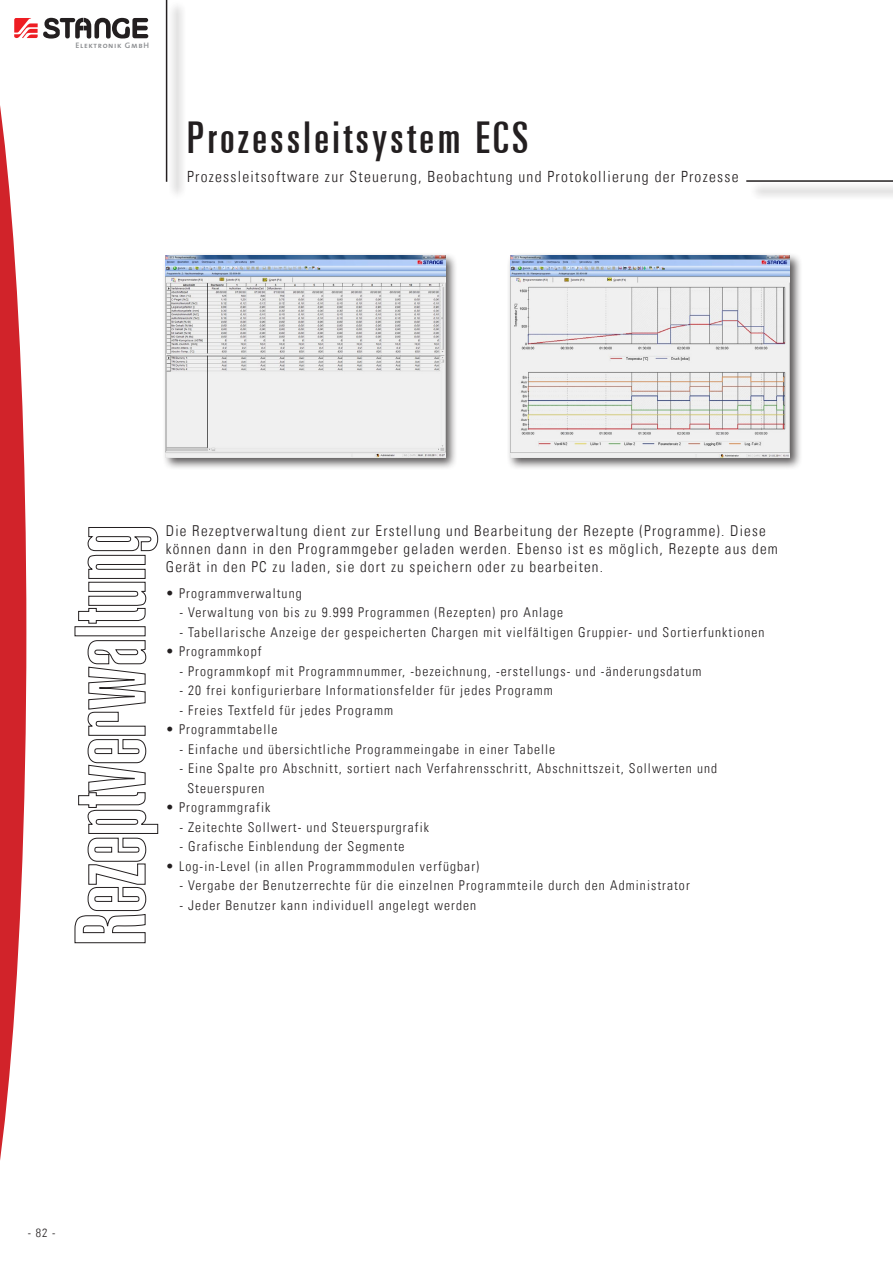
<style>
.page{position:relative;width:893px;height:1263px;background:#fff}
.page>*{position:absolute;margin:0;border:0;box-sizing:border-box;transform-origin:0 0}
.Inhaltsverzeinchnis{font:ultra-condensed 43.95px "Univers LT";letter-spacing:.08em;color:#231f20}
.t1{font:300 condensed 15.45px "Univers LT";letter-spacing:.08em;color:#231f20}
.t2{font:300 condensed 15px/18px "Univers LT";letter-spacing:.08em;color:#231f20}
.t3{font:300 condensed 13.5px "Univers LT";letter-spacing:.08em;color:#231f20}
.t4{font:300 condensed 12px "Univers LT";color:#231f20}
.t5{font:7.95px "The Sans Semi Bold Caps";letter-spacing:.08em;color:#8a8c8f}
</style>
<div class="page">
<div style="left:168px;top:1px;width:18px;height:199px;background:#f0f0f0"></div>
<hr style="left:166px;top:0;width:1px;height:182px;background:#231f20">
<div style="left:162px;top:252px;width:296px;height:218px;background:#231f20;opacity:.75"></div>
<img style="left:166px;top:256px;width:279px;height:201px">
<div style="left:506px;top:252px;width:296px;height:218px;background:#231f20;opacity:.75"></div>
<img style="left:510px;top:256px;width:280px;height:201px">
<svg style="left:0;top:17px;width:158px;height:1143px"></svg>
<div style="left:750px;top:183px;width:143px;height:17px;background:#efefef"></div>
<hr style="left:746px;top:180px;width:147px;height:2px;background:#231f20">
<p class="t5" style="left:76px;top:38px;width:75px">Elektronik GmbH</p>
<p class="Inhaltsverzeinchnis" style="left:187px;top:112px;width:343px">Prozessleitsystem ECS</p>
<p class="t1" style="left:187px;top:167px;width:553px">Prozessleitsoftware zur Steuerung, Beobachtung und Protokollierung der Prozesse</p>
<p class="t2" style="left:166px;top:522px;width:614px">Die Rezeptverwaltung dient zur Erstellung und Bearbeitung der Rezepte (Programme). Diese können dann in den Programmgeber geladen werden. Ebenso ist es möglich, Rezepte aus dem<br>Gerät in den PC zu laden, sie dort zu speichern oder zu bearbeiten.</p>
<p class="t3" style="left:166px;top:585px;width:137px">• Programmverwaltung</p>
<p class="t3" style="left:179px;top:604px;width:385px">- Verwaltung von bis zu 9.999 Programmen (Rezepten) pro Anlage</p>
<p class="t3" style="left:179px;top:624px;width:587px">- Tabellarische Anzeige der gespeicherten Chargen mit vielfältigen Gruppier- und Sortierfunktionen</p>
<p class="t3" style="left:166px;top:643px;width:97px">• Programmkopf</p>
<p class="t3" style="left:179px;top:663px;width:524px">- Programmkopf mit Programmnummer, -bezeichnung, -erstellungs- und -änderungsdatum</p>
<p class="t3" style="left:179px;top:682px;width:375px">- 20 frei konfigurierbare Informationsfelder für jedes Programm</p>
<p class="t3" style="left:179px;top:702px;width:215px">- Freies Textfeld für jedes Programm</p>
<p class="t3" style="left:166px;top:721px;width:113px">• Programmtabelle</p>
<p class="t3" style="left:179px;top:741px;width:377px">- Einfache und übersichtliche Programmeingabe in einer Tabelle</p>
<p class="t3" style="left:179px;top:760px;width:539px">- Eine Spalte pro Abschnitt, sortiert nach Verfahrensschritt, Abschnittszeit, Sollwerten und</p>
<p class="t3" style="left:187px;top:780px;width:79px">Steuerspuren</p>
<p class="t3" style="left:166px;top:799px;width:106px">• Programmgrafik</p>
<p class="t3" style="left:179px;top:819px;width:251px">- Zeitechte Sollwert- und Steuerspurgrafik</p>
<p class="t3" style="left:179px;top:838px;width:227px">- Grafische Einblendung der Segmente</p>
<p class="t3" style="left:166px;top:858px;width:315px">• Log-in-Level (in allen Programmmodulen verfügbar)</p>
<p class="t3" style="left:179px;top:877px;width:512px">- Vergabe der Benutzerrechte für die einzelnen Programmteile durch den Administrator</p>
<p class="t3" style="left:179px;top:897px;width:298px">- Jeder Benutzer kann individuell angelegt werden</p>
<p class="t4" style="left:28px;top:1225px;width:29px">- 82 -</p>
</div>
